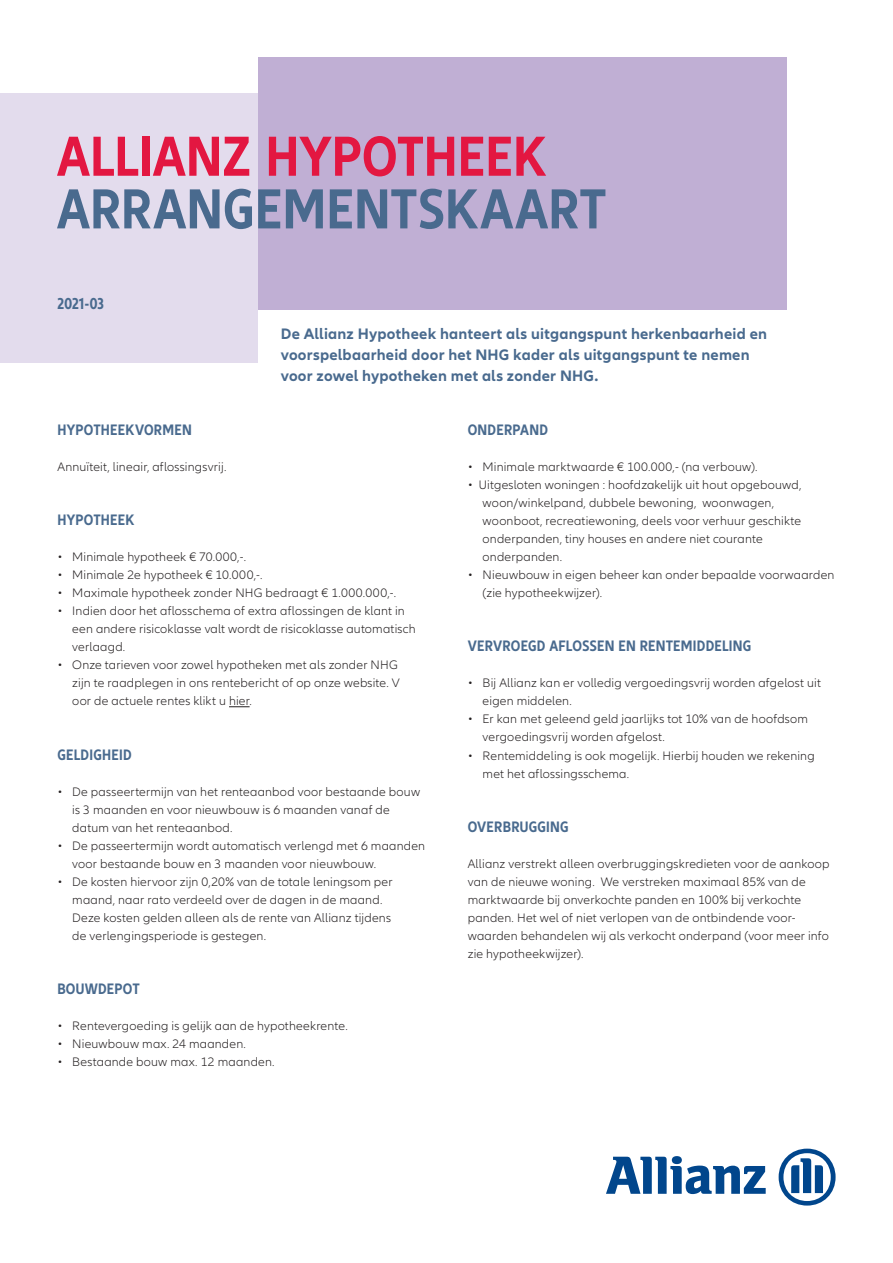
<style>
.page{position:relative;width:893px;height:1263px;background:#fff}
.page>*{position:absolute;margin:0;border:0;box-sizing:border-box;transform-origin:0 0}
.Headline_36pt{font:700 condensed 58.5px "Allianz Neo";letter-spacing:.005em;color:#496a8e}
.Headline_36pt-2{font:700 condensed 58.5px "Allianz Neo";letter-spacing:.005em;color:#e31741}
.Intro_Caps_11pt{font:700 condensed 16.5px "Allianz Neo";letter-spacing:.005em;color:#496a8e}
.Copy_Highlight{font:700 15.75px/21px "Allianz Neo";letter-spacing:.015em;color:#496a8e}
.Copy{font:700 condensed 15.75px "Allianz Neo";letter-spacing:.015em;color:#496a8e}
.Copy-2{font:300 12.75px/18px "Allianz Neo";letter-spacing:.015em;color:#231f20}
</style>
<div class="page">
<svg style="left:606px;top:1156px;width:160px;height:38px"></svg>
<svg style="left:779px;top:1148px;width:57px;height:57px"></svg>
<div style="left:0;top:93px;width:258px;height:270px;background:#e3dced"></div>
<div style="left:258px;top:57px;width:528px;height:252px;background:#c0afd4"></div>
<svg style="left:229px;top:706px;width:21px;height:1px"></svg>
<p class="Headline_36pt-2" style="left:57px;top:122px;width:491px">ALLIANZ HYPOTHEEK</p>
<p class="Headline_36pt" style="left:57px;top:175px;width:551px">ARRANGEMENTSKAART</p>
<p class="Intro_Caps_11pt" style="left:57px;top:294px;width:48px">2021-03</p>
<p class="Copy_Highlight" style="left:281px;top:324px;width:488px">De Allianz Hypotheek hanteert als uitgangspunt herkenbaarheid en voorspelbaarheid door het NHG kader als uitgangspunt te nemen voor zowel hypotheken met als zonder NHG.</p>
<p class="Copy" style="left:57px;top:421px;width:136px">HYPOTHEEKVORMEN</p>
<p class="Copy-2" style="left:57px;top:459px;width:171px">Annuïteit, lineair, aflossingsvrij.</p>
<p class="Copy" style="left:57px;top:511px;width:79px">HYPOTHEEK</p>
<p class="Copy-2" style="left:57px;top:549px;width:190px">• Minimale hypotheek € 70.000,-.</p>
<p class="Copy-2" style="left:57px;top:567px;width:207px">• Minimale 2e hypotheek € 10.000,-.</p>
<p class="Copy-2" style="left:57px;top:585px;width:340px">• Maximale hypotheek zonder NHG bedraagt € 1.000.000,-.</p>
<p class="Copy-2" style="left:72px;top:603px;width:345px;text-indent:-15px">• Indien door het aflosschema of extra aflossingen de klant in een andere risicoklasse valt wordt de risicoklasse automatisch verlaagd.</p>
<p class="Copy-2" style="left:72px;top:657px;width:329px;text-indent:-15px">• Onze tarieven voor zowel hypotheken met als zonder NHG zijn te raadplegen in ons rentebericht of op onze website. V oor de actuele rentes klikt u hier.</p>
<p class="Copy" style="left:57px;top:745px;width:76px">GELDIGHEID</p>
<p class="Copy-2" style="left:72px;top:783px;width:349px;text-indent:-15px">• De passeertermijn van het renteaanbod voor bestaande bouw is 3 maanden en voor nieuwbouw is 6 maanden vanaf de datum van het renteaanbod.</p>
<p class="Copy-2" style="left:72px;top:837px;width:354px;text-indent:-15px">• De passeertermijn wordt automatisch verlengd met 6 maanden voor bestaande bouw en 3 maanden voor nieuwbouw.</p>
<p class="Copy-2" style="left:72px;top:873px;width:322px;text-indent:-15px">• De kosten hiervoor zijn 0,20% van de totale leningsom per maand, naar rato verdeeld over de dagen in de maand.<br>Deze kosten gelden alleen als de rente van Allianz tijdens de verlengingsperiode is gestegen.</p>
<p class="Copy" style="left:57px;top:979px;width:84px">BOUWDEPOT</p>
<p class="Copy-2" style="left:57px;top:1017px;width:292px">• Rentevergoeding is gelijk aan de hypotheekrente.</p>
<p class="Copy-2" style="left:57px;top:1035px;width:190px">• Nieuwbouw max. 24 maanden.</p>
<p class="Copy-2" style="left:57px;top:1053px;width:219px">• Bestaande bouw max. 12 maanden.</p>
<p class="Copy" style="left:468px;top:421px;width:82px">ONDERPAND</p>
<p class="Copy-2" style="left:468px;top:459px;width:291px">• Minimale marktwaarde € 100.000,- (na verbouw).</p>
<p class="Copy-2" style="left:483px;top:477px;width:320px;text-indent:-15px">• Uitgesloten woningen : hoofdzakelijk uit hout opgebouwd, woon/winkelpand, dubbele bewoning, woonwagen, woonboot, recreatiewoning, deels voor verhuur geschikte onderpanden, tiny houses en andere niet courante onderpanden.</p>
<p class="Copy-2" style="left:483px;top:567px;width:353px;text-indent:-15px">• Nieuwbouw in eigen beheer kan onder bepaalde voorwaarden (zie hypotheekwijzer).</p>
<p class="Copy" style="left:468px;top:637px;width:285px">VERVROEGD AFLOSSEN EN RENTEMIDDELING</p>
<p class="Copy-2" style="left:483px;top:675px;width:340px;text-indent:-15px">• Bij Allianz kan er volledig vergoedingsvrij worden afgelost uit eigen middelen.</p>
<p class="Copy-2" style="left:483px;top:711px;width:327px;text-indent:-15px">• Er kan met geleend geld jaarlijks tot 10% van de hoofdsom vergoedingsvrij worden afgelost.</p>
<p class="Copy-2" style="left:483px;top:747px;width:334px;text-indent:-15px">• Rentemiddeling is ook mogelijk. Hierbij houden we rekening met het aflossingsschema.</p>
<p class="Copy" style="left:468px;top:817px;width:102px">OVERBRUGGING</p>
<p class="Copy-2" style="left:468px;top:855px;width:363px">Allianz verstrekt alleen overbruggingskredieten voor de aankoop van de nieuwe woning. We verstreken maximaal 85% van de marktwaarde bij onverkochte panden en 100% bij verkochte panden. Het wel of niet verlopen van de ontbindende voor&shy;waarden behandelen wij als verkocht onderpand (voor meer info zie hypotheekwijzer).</p>
</div>
